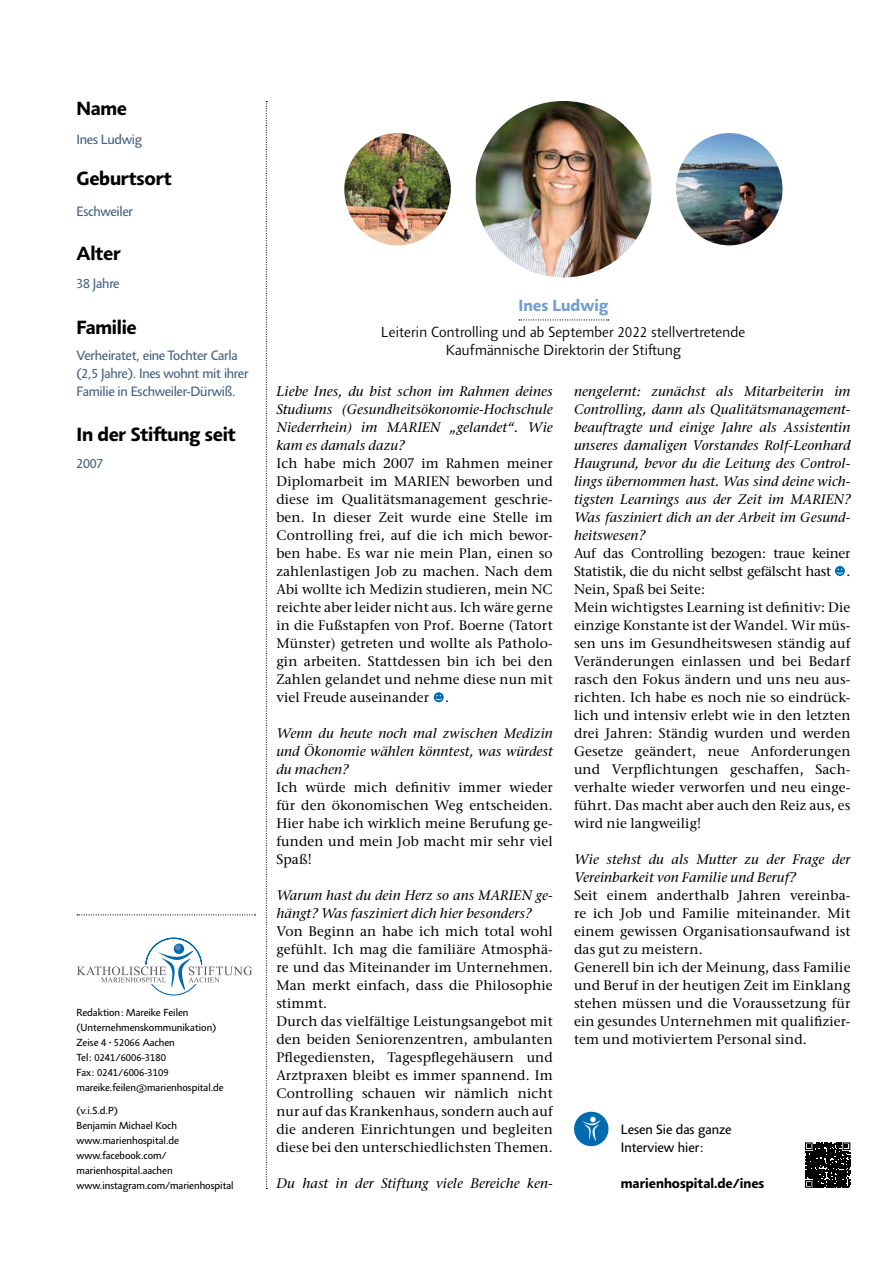
<style>
.page{position:relative;width:893px;height:1263px;background:#fff}
.page>*{position:absolute;margin:0;border:0;box-sizing:border-box;transform-origin:0 0}
.Headline_32_34pt{font:700 19.5px "Agilita LT Pro";letter-spacing:-.015em;color:#000}
.Info_Titel{font:700 16.5px "Agilita LT Pro";color:#6f9ed0}
.Info_Titel_Sub{font:300 15px "Agilita LT Pro";color:#000}
.Fliess_Einzug{font:500 13.8px/18px "Stone Ser ITC Std";letter-spacing:.01em;color:#000;text-align:justify}
.Fliess_Einzug-2{font:italic 500 13.8px/18px "Stone Ser ITC Std";letter-spacing:.01em;color:#000;text-align:justify}
.Grundtext_Spalte{font:13.8px/18px "Agilita LT Pro";letter-spacing:-.02em;color:#426182}
.Fliess_Einzug-3{font:13.8px "Agilita LT Pro";color:#000}
.Fliess_Einzug-4{font:700 13.8px "Agilita LT Pro";color:#000}
.Headline_Spalte{font:10.5px/15px "Agilita LT Pro";color:#000}
.Grundtext_Spalte-2{font:10.5px/15px "Agilita LT Pro";color:#000}
.s1{font-weight:800}
</style>
<div class="page">
<svg style="left:266px;top:101px;width:1px;height:1088px"></svg>
<svg style="left:77px;top:938px;width:175px;height:57px"></svg>
<svg style="left:77px;top:914px;width:179px;height:1px"></svg>
<img style="left:476px;top:101px;width:176px;height:176px">
<svg style="left:519px;top:319px;width:90px;height:1px"></svg>
<div style="left:574px;top:1112px;width:34px;height:34px;background:#006ab0;border-radius:50%"></div>
<svg style="left:582px;top:1117px;width:19px;height:24px"></svg>
<svg style="left:805px;top:1142px;width:45px;height:46px;background:#232323"></svg>
<img style="left:344px;top:133px;width:107px;height:112px">
<img style="left:676px;top:133px;width:106px;height:112px">
<svg style="left:434px;top:692px;width:10px;height:10px"></svg>
<svg style="left:435px;top:695px;width:7px;height:5px"></svg>
<svg style="left:835px;top:566px;width:10px;height:10px"></svg>
<svg style="left:836px;top:569px;width:7px;height:5px"></svg>
<p class="Headline_32_34pt" style="left:77px;top:94px;width:52px">Name</p>
<p class="Grundtext_Spalte" style="left:77px;top:130px;width:67px">Ines Ludwig</p>
<p class="Headline_32_34pt" style="left:77px;top:164px;width:97px">Geburtsort</p>
<p class="Grundtext_Spalte" style="left:77px;top:202px;width:58px">Eschweiler</p>
<p class="Headline_32_34pt" style="left:77px;top:239px;width:46px">Alter</p>
<p class="Grundtext_Spalte" style="left:77px;top:274px;width:45px">38 Jahre</p>
<p class="Headline_32_34pt" style="left:77px;top:313px;width:62px">Familie</p>
<p class="Grundtext_Spalte" style="left:77px;top:346px;width:174px">Verheiratet, eine Tochter Carla (2,5 Jahre). Ines wohnt mit ihrer<br>Familie in Eschweiler-Dürwiß.</p>
<p class="Headline_32_34pt" style="left:77px;top:420px;width:161px">In der Stiftung seit</p>
<p class="Grundtext_Spalte" style="left:77px;top:454px;width:28px">2007</p>
<p class="Headline_Spalte" style="left:77px;top:1004px;width:149px">Redaktion: Mareike Feilen (Unternehmenskommunikation)<br>Zeise 4 <span class="s1">.</span> 52066 Aachen<br>Tel: 0241/6006-3180<br>Fax: 0241/6006-3109 mareike.feilen@marienhospital.de</p>
<p class="Grundtext_Spalte-2" style="left:77px;top:1103px;width:102px">(v.i.S.d.P)<br>Benjamin Michael Koch</p>
<p class="Grundtext_Spalte-2" style="left:77px;top:1133px;width:104px">www.marienhospital.de</p>
<p class="Grundtext_Spalte-2" style="left:77px;top:1148px;width:92px">www.facebook.com/</p>
<p class="Grundtext_Spalte-2" style="left:77px;top:1163px;width:98px">marienhospital.aachen</p>
<p class="Grundtext_Spalte-2" style="left:77px;top:1178px;width:159px">www.instagram.com/marienhospital</p>
<p class="Info_Titel" style="left:518px;top:293px;width:91px">Ines Ludwig</p>
<p class="Info_Titel_Sub" style="left:381px;top:322px;width:366px">Leiterin Controlling und ab September 2022 stellvertretende</p>
<p class="Info_Titel_Sub" style="left:446px;top:340px;width:237px">Kaufmännische Direktorin der Stiftung</p>
<p class="Fliess_Einzug-2" style="left:276px;top:382px;width:278px">Liebe Ines, du bist schon im Rahmen deines Studiums (Gesundheitsökonomie-Hochschule Niederrhein) im MARIEN „gelandet“. Wie kam es damals dazu?</p>
<p class="Fliess_Einzug" style="left:276px;top:454px;width:278px">Ich habe mich 2007 im Rahmen meiner Diplomarbeit im MARIEN beworben und diese im Qualitätsmanagement geschrie&shy;ben. In dieser Zeit wurde eine Stelle im Controlling frei, auf die ich mich bewor&shy;ben habe. Es war nie mein Plan, einen so zahlenlastigen Job zu machen. Nach dem Abi wollte ich Medizin studieren, mein NC reichte aber leider nicht aus. Ich wäre gerne in die Fußstapfen von Prof. Boerne (Tatort Münster) getreten und wollte als Patholo&shy;gin arbeiten. Stattdessen bin ich bei den Zahlen gelandet und nehme diese nun mit viel Freude auseinander .</p>
<p class="Fliess_Einzug-2" style="left:276px;top:724px;width:278px">Wenn du heute noch mal zwischen Medizin und Ökonomie wählen könntest, was würdest du machen?</p>
<p class="Fliess_Einzug" style="left:276px;top:778px;width:278px">Ich würde mich definitiv immer wieder für den ökonomischen Weg entscheiden.<br>Hier habe ich wirklich meine Berufung ge&shy;funden und mein Job macht mir sehr viel Spaß!</p>
<p class="Fliess_Einzug-2" style="left:276px;top:886px;width:278px">Warum hast du dein Herz so ans MARIEN ge&shy;hängt? Was fasziniert dich hier besonders?</p>
<p class="Fliess_Einzug" style="left:276px;top:922px;width:278px">Von Beginn an habe ich mich total wohl gefühlt. Ich mag die familiäre Atmosphä&shy;re und das Miteinander im Unternehmen.<br>Man merkt einfach, dass die Philosophie stimmt.</p>
<p class="Fliess_Einzug" style="left:276px;top:1012px;width:278px">Durch das vielfältige Leistungsangebot mit den beiden Seniorenzentren, ambulanten Pflegediensten, Tagespflegehäusern und Arztpraxen bleibt es immer spannend. Im Controlling schauen wir nämlich nicht nur auf das Krankenhaus, sondern auch auf die anderen Einrichtungen und begleiten diese bei den unterschiedlichsten Themen.</p>
<p class="Fliess_Einzug-2" style="left:276px;top:1174px;width:278px">Du hast in der Stiftung viele Bereiche ken-</p>
<p class="Fliess_Einzug-2" style="left:574px;top:382px;width:278px">nengelernt: zunächst als Mitarbeiterin im Controlling, dann als Qualitätsmanagement&shy;beauftragte und einige Jahre als Assistentin unseres damaligen Vorstandes Rolf-Leonhard Haugrund, bevor du die Leitung des Control&shy;lings übernommen hast. Was sind deine wich&shy;tigsten Learnings aus der Zeit im MARIEN?<br>Was fasziniert dich an der Arbeit im Gesund&shy;heitswesen?</p>
<p class="Fliess_Einzug" style="left:574px;top:544px;width:278px">Auf das Controlling bezogen: traue keiner Statistik, die du nicht selbst gefälscht hast .<br>Nein, Spaß bei Seite:</p>
<p class="Fliess_Einzug" style="left:574px;top:598px;width:278px">Mein wichtigstes Learning ist definitiv: Die einzige Konstante ist der Wandel. Wir müs&shy;sen uns im Gesundheitswesen ständig auf Veränderungen einlassen und bei Bedarf rasch den Fokus ändern und uns neu aus&shy;richten. Ich habe es noch nie so eindrück&shy;lich und intensiv erlebt wie in den letzten drei Jahren: Ständig wurden und werden Gesetze geändert, neue Anforderungen und Verpflichtungen geschaffen, Sach&shy;verhalte wieder verworfen und neu einge&shy;führt. Das macht aber auch den Reiz aus, es wird nie langweilig!</p>
<p class="Fliess_Einzug-2" style="left:574px;top:850px;width:278px">Wie stehst du als Mutter zu der Frage der<br>Vereinbarkeit von Familie und Beruf?</p>
<p class="Fliess_Einzug" style="left:574px;top:886px;width:278px">Seit einem anderthalb Jahren vereinba&shy;re ich Job und Familie miteinander. Mit einem gewissen Organisationsaufwand ist das gut zu meistern.</p>
<p class="Fliess_Einzug" style="left:574px;top:958px;width:278px">Generell bin ich der Meinung, dass Familie und Beruf in der heutigen Zeit im Einklang stehen müssen und die Voraussetzung für ein gesundes Unternehmen mit qualifizier&shy;tem und motiviertem Personal sind.</p>
<p class="Fliess_Einzug-3" style="left:621px;top:1119px;width:112px">Lesen Sie das ganze</p>
<p class="Fliess_Einzug-3" style="left:621px;top:1137px;width:84px">Interview hier:</p>
<p class="Fliess_Einzug-4" style="left:621px;top:1173px;width:145px">marienhospital.de/ines</p>
</div>
